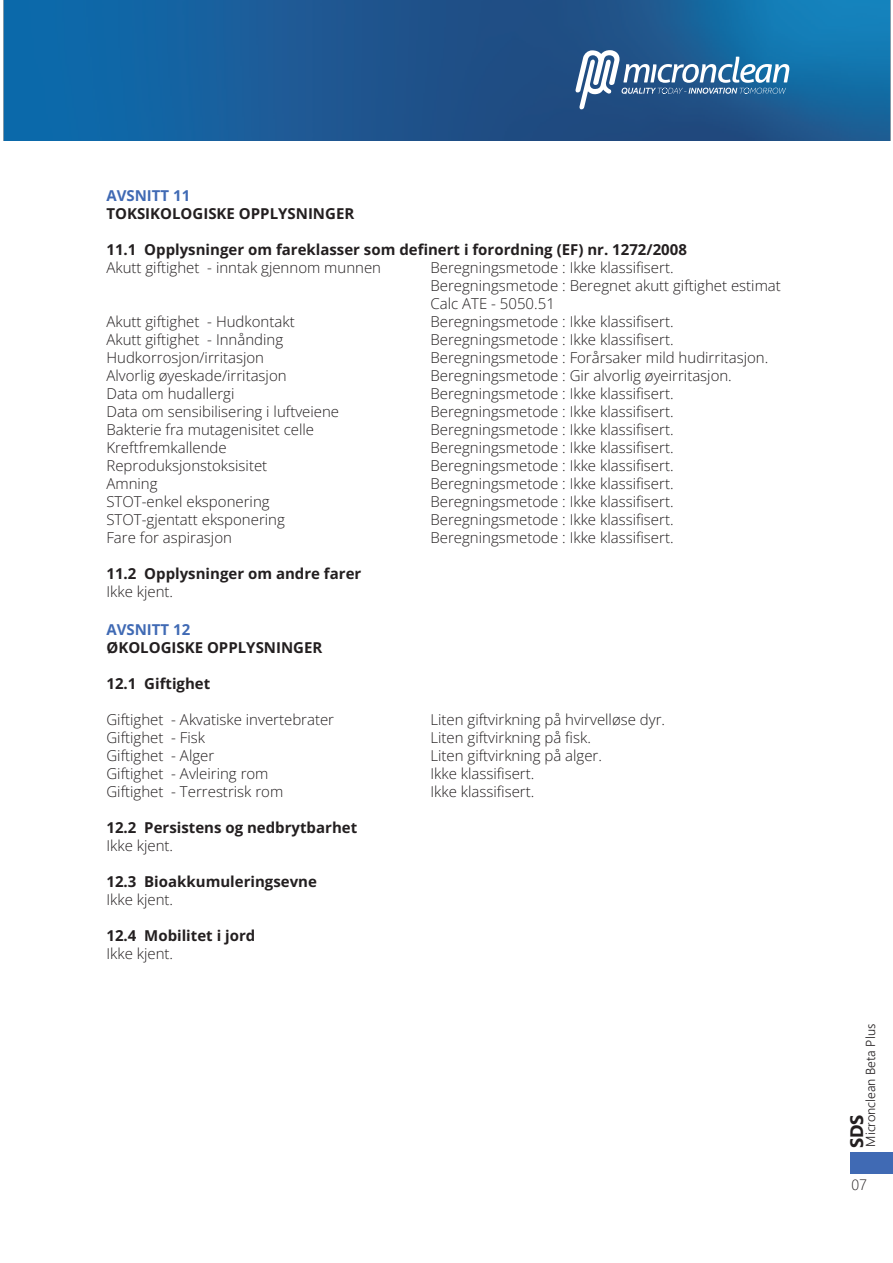
<style>
.page{position:relative;width:893px;height:1263px;background:#fff}
.page>*{position:absolute;margin:0;border:0;box-sizing:border-box;transform-origin:0 0}
.t1{font:700 18px "Segoe UI";color:#231f20}
.t2{font:300 15px/18px "Open Sans";color:#231f20}
.t3{font:700 15px "Open Sans";color:#231f20}
.t4{font:700 15px "Open Sans";color:#406ab4}
.t5{font:300 15px "Segoe UI";color:#231f20}
.t6{font:300 13.05px "Segoe UI";color:#231f20}
</style>
<div class="page">
<img style="left:3px;top:0;width:888px;height:141px">
<svg style="left:575px;top:50px;width:214px;height:59px"></svg>
<div style="left:850px;top:1152px;width:43px;height:22px;background:#406ab4"></div>
<p class="t4" style="left:106px;top:185px;width:85px">AVSNITT 11</p>
<p class="t3" style="left:106px;top:203px;width:249px">TOKSIKOLOGISKE OPPLYSNINGER</p>
<p class="t3" style="left:106px;top:239px;width:582px">11.1 Opplysninger om fareklasser som definert i forordning (EF) nr. 1272/2008</p>
<p class="t2" style="left:106px;top:258px;width:276px">Akutt giftighet - inntak gjennom munnen</p>
<p class="t2" style="left:430px;top:258px;width:352px">Beregningsmetode : Ikke klassifisert.<br>Beregningsmetode : Beregnet akutt giftighet estimat<br>Calc ATE - 5050.51</p>
<p class="t2" style="left:106px;top:312px;width:190px">Akutt giftighet - Hudkontakt</p>
<p class="t2" style="left:430px;top:312px;width:245px">Beregningsmetode : Ikke klassifisert.</p>
<p class="t2" style="left:106px;top:330px;width:178px">Akutt giftighet - Innånding</p>
<p class="t2" style="left:430px;top:330px;width:245px">Beregningsmetode : Ikke klassifisert.</p>
<p class="t2" style="left:106px;top:348px;width:159px">Hudkorrosjon/irritasjon</p>
<p class="t2" style="left:430px;top:348px;width:339px">Beregningsmetode : Forårsaker mild hudirritasjon.</p>
<p class="t2" style="left:106px;top:366px;width:182px">Alvorlig øyeskade/irritasjon</p>
<p class="t2" style="left:430px;top:366px;width:303px">Beregningsmetode : Gir alvorlig øyeirritasjon.</p>
<p class="t2" style="left:106px;top:384px;width:129px">Data om hudallergi</p>
<p class="t2" style="left:430px;top:384px;width:245px">Beregningsmetode : Ikke klassifisert.</p>
<p class="t2" style="left:106px;top:402px;width:234px">Data om sensibilisering i luftveiene</p>
<p class="t2" style="left:430px;top:402px;width:245px">Beregningsmetode : Ikke klassifisert.</p>
<p class="t2" style="left:106px;top:420px;width:209px">Bakterie fra mutagenisitet celle</p>
<p class="t2" style="left:430px;top:420px;width:245px">Beregningsmetode : Ikke klassifisert.</p>
<p class="t2" style="left:106px;top:438px;width:122px">Kreftfremkallende</p>
<p class="t2" style="left:430px;top:438px;width:245px">Beregningsmetode : Ikke klassifisert.</p>
<p class="t2" style="left:106px;top:456px;width:162px">Reproduksjonstoksisitet</p>
<p class="t2" style="left:430px;top:456px;width:245px">Beregningsmetode : Ikke klassifisert.</p>
<p class="t2" style="left:106px;top:474px;width:53px">Amning</p>
<p class="t2" style="left:430px;top:474px;width:245px">Beregningsmetode : Ikke klassifisert.</p>
<p class="t2" style="left:106px;top:492px;width:165px">STOT-enkel eksponering</p>
<p class="t2" style="left:430px;top:492px;width:245px">Beregningsmetode : Ikke klassifisert.</p>
<p class="t2" style="left:106px;top:510px;width:180px">STOT-gjentatt eksponering</p>
<p class="t2" style="left:430px;top:510px;width:245px">Beregningsmetode : Ikke klassifisert.</p>
<p class="t2" style="left:106px;top:528px;width:127px">Fare for aspirasjon</p>
<p class="t2" style="left:430px;top:528px;width:245px">Beregningsmetode : Ikke klassifisert.</p>
<p class="t3" style="left:106px;top:563px;width:256px">11.2 Opplysninger om andre farer</p>
<p class="t2" style="left:106px;top:582px;width:68px">Ikke kjent.</p>
<p class="t4" style="left:106px;top:619px;width:85px">AVSNITT 12</p>
<p class="t3" style="left:106px;top:637px;width:217px">ØKOLOGISKE OPPLYSNINGER</p>
<p class="t3" style="left:106px;top:673px;width:105px">12.1 Giftighet</p>
<p class="t2" style="left:106px;top:710px;width:229px">Giftighet - Akvatiske invertebrater</p>
<p class="t2" style="left:430px;top:710px;width:236px">Liten giftvirkning på hvirvelløse dyr.</p>
<p class="t2" style="left:106px;top:728px;width:100px">Giftighet - Fisk</p>
<p class="t2" style="left:430px;top:728px;width:162px">Liten giftvirkning på fisk.</p>
<p class="t2" style="left:106px;top:746px;width:109px">Giftighet - Alger</p>
<p class="t2" style="left:430px;top:746px;width:173px">Liten giftvirkning på alger.</p>
<p class="t2" style="left:106px;top:764px;width:164px">Giftighet - Avleiring rom</p>
<p class="t2" style="left:430px;top:764px;width:105px">Ikke klassifisert.</p>
<p class="t2" style="left:106px;top:782px;width:178px">Giftighet - Terrestrisk rom</p>
<p class="t2" style="left:430px;top:782px;width:105px">Ikke klassifisert.</p>
<p class="t3" style="left:106px;top:817px;width:252px">12.2 Persistens og nedbrytbarhet</p>
<p class="t2" style="left:106px;top:836px;width:68px">Ikke kjent.</p>
<p class="t3" style="left:106px;top:871px;width:212px">12.3 Bioakkumuleringsevne</p>
<p class="t2" style="left:106px;top:890px;width:68px">Ikke kjent.</p>
<p class="t3" style="left:106px;top:925px;width:150px">12.4 Mobilitet i jord</p>
<p class="t2" style="left:106px;top:944px;width:68px">Ikke kjent.</p>
<p class="t6" style="left:858px;top:1147px;width:124px;rotate:-90deg">Micronclean Beta Plus</p>
<p class="t1" style="left:840px;top:1148px;width:35px;rotate:-90deg">SDS</p>
<p class="t5" style="left:852px;top:1170px;width:17px">07</p>
</div>
